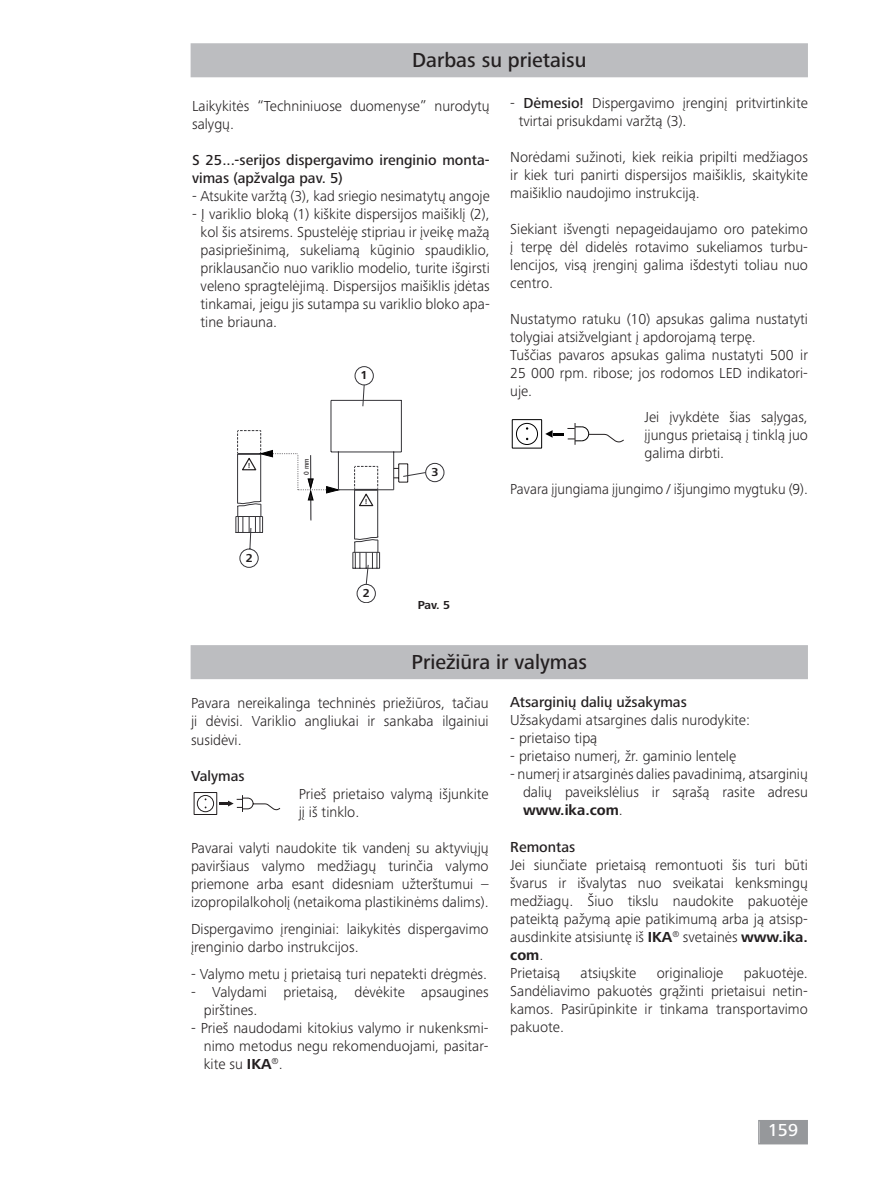
<style>
.page{position:relative;width:893px;height:1187px;background:#fff}
.page>*{position:absolute;margin:0;border:0;box-sizing:border-box;transform-origin:0 0}
.t1{font:500 21px "Frutiger Next IKA";color:#231f20}
.t2{font:500 18px "Frutiger Next IKA";color:#fff}
.t3{font:300 15px/18px "Frutiger Next IKA";color:#231f20;text-align:justify}
.t4{font:500 15px/18px "Frutiger Next IKA";color:#231f20}
.t5{font:700 12px "Frutiger Next IKA";color:#231f20}
.t6{font:700 7.5px "Calibri";color:#231f20}
.t7{font:500 7.2px "Frutiger Next IKA";color:#231f20;scale:.9 1}
.s1{font-weight:500}
.s2{font-weight:700}
</style>
<div class="page">
<svg style="left:758px;top:1120px;width:50px;height:24px"></svg>
<div style="left:191px;top:44px;width:616px;height:33px;background:#bcbdc0"></div>
<div style="left:191px;top:43px;width:617px;height:34px;border:2px solid #bcbdc0"></div>
<div style="left:512px;top:419px;width:30px;height:29px;border:1px solid #000"></div>
<div style="left:516px;top:423px;width:22px;height:22px;border:1px solid #000;border-radius:50%"></div>
<svg style="left:545px;top:423px;width:79px;height:22px"></svg>
<div style="left:191px;top:646px;width:616px;height:32px;background:#bcbdc0"></div>
<div style="left:191px;top:645px;width:617px;height:34px;border:2px solid #bcbdc0"></div>
<div style="left:355px;top:366px;width:19px;height:19px;border:1px solid #363539;border-radius:50%"></div>
<div style="left:425px;top:463px;width:19px;height:19px;border:1px solid #363539;border-radius:50%"></div>
<div style="left:357px;top:584px;width:19px;height:19px;border:1px solid #363539;border-radius:50%"></div>
<svg style="left:235px;top:384px;width:191px;height:201px"></svg>
<svg style="left:193px;top:792px;width:88px;height:23px"></svg>
<h1 class="t1" style="left:412px;top:48px;width:176px">Darbas su prietaisu</h1>
<p class="t3" style="left:519px;top:94px;width:291px;text-indent:-9px">- <span class="s1">Dėmesio!</span> Dispergavimo įrenginį pritvirtinkite tvirtai prisukdami varžtą (3).</p>
<p class="t3" style="left:510px;top:148px;width:299px">Norėdami sužinoti, kiek reikia pripilti medžiagos ir kiek turi panirti dispersijos maišiklis, skaitykite maišiklio naudojimo instrukciją.</p>
<p class="t3" style="left:510px;top:220px;width:299px">Siekiant išvengti nepageidaujamo oro patekimo į terpę dėl didelės rotavimo sukeliamos turbu&shy;lencijos, visą įrenginį galima išdestyti toliau nuo centro.</p>
<p class="t3" style="left:510px;top:310px;width:299px;text-align:left">Nustatymo ratuku (10) apsukas galima nustatyti tolygiai atsižvelgiant į apdorojamą terpę.<br>Tuščias pavaros apsukas galima nustatyti 500 ir 25 000 rpm. ribose; jos rodomos LED indikatori&shy;uje.</p>
<p class="t3" style="left:644px;top:407px;width:165px">Jei įvykdėte šias saļygas, įjungus prietaisą į tinklą juo galima dirbti.</p>
<p class="t3" style="left:510px;top:479px;width:299px">Pavara įjungiama įjungimo / išjungimo mygtuku (9).</p>
<p class="t3" style="left:192px;top:97px;width:299px">Laikykitės “Techniniuose duomenyse” nurodytų salygų.</p>
<p class="t4" style="left:192px;top:151px;width:299px">S 25...-serijos dispergavimo irenginio monta&shy;vimas (apžvalga pav. 5)</p>
<p class="t3" style="left:192px;top:187px;width:299px">- Atsukite varžtą (3), kad sriegio nesimatytų angoje</p>
<p class="t3" style="left:201px;top:205px;width:291px;text-indent:-9px">- Į variklio bloką (1) kiškite dispersijos maišiklį (2), kol šis atsirems. Spustelėję stipriau ir įveikę mažą pasipriešinimą, sukeliamą kūginio spaudiklio, priklausančio nuo variklio modelio, turite išgirsti veleno spragtelėjimą. Dispersijos maišiklis įdėtas tinkamai, jeigu jis sutampa su variklio bloko apa&shy;tine briauna.</p>
<p class="t5" style="left:360px;top:368px;width:9px">1</p>
<p class="t7" style="left:302px;top:474px;width:20px;rotate:-90deg">0 mm</p>
<p class="t6" style="left:248px;top:460px;width:4px">!</p>
<p class="t5" style="left:431px;top:465px;width:9px">3</p>
<p class="t6" style="left:365px;top:496px;width:4px">!</p>
<p class="t5" style="left:246px;top:551px;width:9px">2</p>
<p class="t5" style="left:363px;top:586px;width:9px">2</p>
<p class="t5" style="left:418px;top:598px;width:34px">Pav. 5</p>
<h1 class="t1" style="left:411px;top:650px;width:177px">Priežiūra ir valymas</h1>
<p class="t3" style="left:191px;top:694px;width:299px">Pavara nereikalinga techninės priežiūros, tačiau ji dėvisi. Variklio angliukai ir sankaba ilgainiui susidėvi.</p>
<p class="t4" style="left:191px;top:767px;width:55px">Valymas</p>
<p class="t3" style="left:299px;top:784px;width:191px">Prieš prietaiso valymą išjunkite jį iš tinklo.</p>
<p class="t3" style="left:191px;top:838px;width:299px">Pavarai valyti naudokite tik vandenį su aktyviųjų paviršiaus valymo medžiagų turinčia valymo priemone arba esant didesniam užterštumui – izopropilalkoholį (netaikoma plastikinėms dalims).</p>
<p class="t3" style="left:191px;top:919px;width:299px">Dispergavimo įrenginiai: laikykitės dispergavimo įrenginio darbo instrukcijos.</p>
<p class="t3" style="left:191px;top:964px;width:298px">- Valymo metu į prietaisą turi nepatekti drėgmės.</p>
<p class="t3" style="left:204px;top:982px;width:286px;text-indent:-13px">- Valydami prietaisą, dėvėkite apsaugines pirštines.</p>
<p class="t3" style="left:204px;top:1018px;width:286px;text-indent:-13px">- Prieš naudodami kitokius valymo ir nukenksmi&shy;nimo metodus negu rekomenduojami, pasitar&shy;kite su <span class="s2">IKA</span><sup>®</sup>.</p>
<p class="t4" style="left:510px;top:693px;width:178px">Atsarginių dalių užsakymas</p>
<p class="t3" style="left:510px;top:711px;width:241px">Užsakydami atsargines dalis nurodykite:</p>
<p class="t3" style="left:510px;top:729px;width:89px">- prietaiso tipą</p>
<p class="t3" style="left:510px;top:747px;width:227px">- prietaiso numerį, žr. gaminio lentelę</p>
<p class="t3" style="left:523px;top:765px;width:286px;text-indent:-13px">- numerį ir atsarginės dalies pavadinimą, atsarginių dalių paveikslėlius ir sąrašą rasite adresu <span class="s2">www.ika.com</span>.</p>
<p class="t4" style="left:510px;top:837px;width:67px">Remontas</p>
<p class="t3" style="left:510px;top:855px;width:299px;text-align:left">Jei siunčiate prietaisą remontuoti šis turi būti švarus ir išvalytas nuo sveikatai kenksmingų medžiagų. Šiuo tikslu naudokite pakuotėje pateiktą pažymą apie patikimumą arba ją atsisp&shy;ausdinkite atsisiuntę iš <span class="s2">IKA</span><sup>®</sup> svetainės <span class="s2">www.ika. com</span>.<br>Prietaisą</p>
<p class="t3" style="left:510px;top:963px;width:299px;text-indent:234px">pakuotėje.<br>Sandėliavimo pakuotės grąžinti prietaisui netin&shy;kamos. Pasirūpinkite ir tinkama transportavimo pakuote.</p>
<p class="t3" style="left:581px;top:963px;width:57px">atsiųskite</p>
<p class="t3" style="left:657px;top:963px;width:68px">originalioje</p>
<p class="t2" style="left:768px;top:1119px;width:32px">159</p>
</div>
